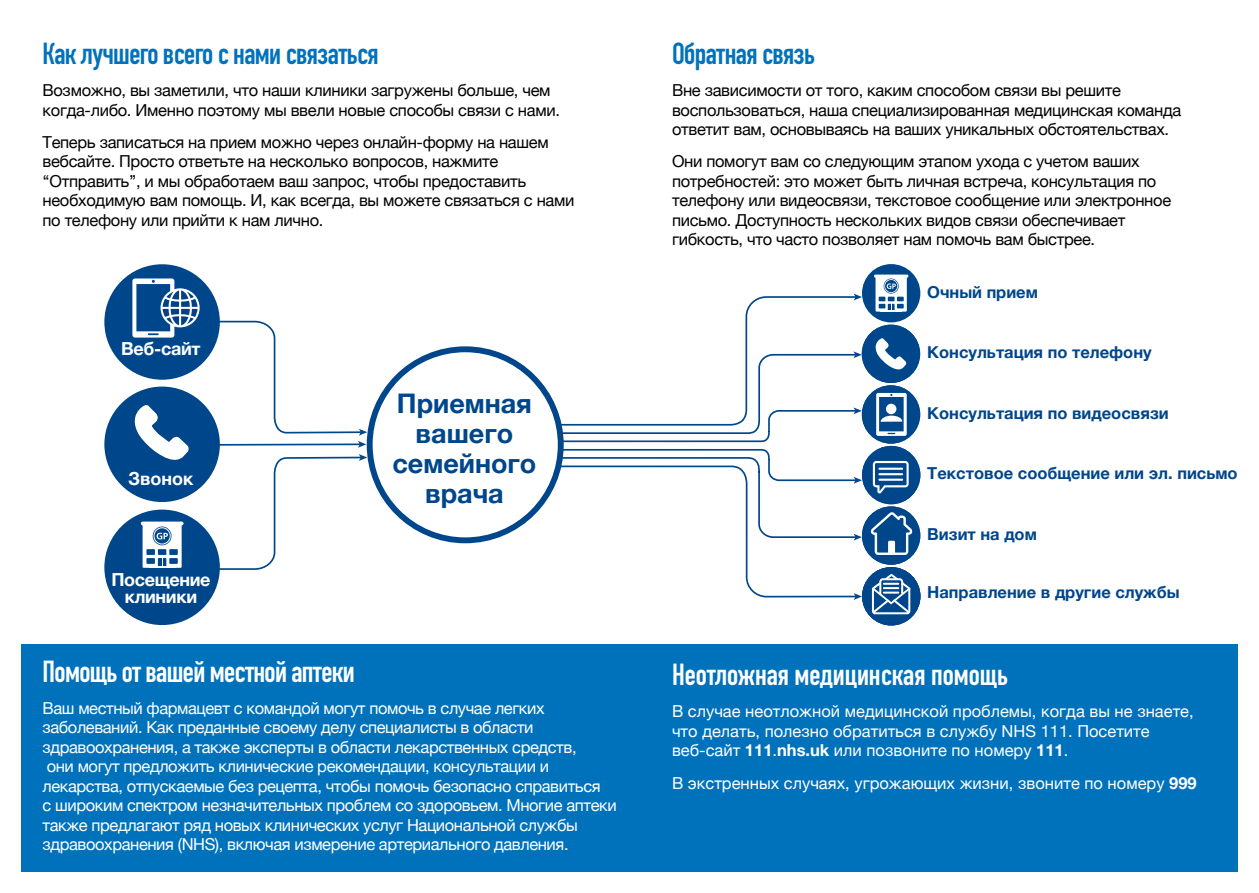
<style>
.page{position:relative;width:1259px;height:893px;background:#fff}
.page>*{position:absolute;margin:0;border:0;box-sizing:border-box;transform-origin:0 0}
.t1{font:700 30px "DIN Condensed";letter-spacing:-.015em;color:#fff}
.t2{font:700 30px "DIN Condensed";letter-spacing:-.02em;color:#0072bc}
.t3{font:700 27px/30px "Helvetica Neue";color:#00468b;text-align:center}
.t4{font:700 18px/16.5px "Helvetica Neue";letter-spacing:-.02em;color:#fff;text-align:center}
.t5{font:16.5px/19.5px "Helvetica Neue";letter-spacing:-.02em;color:#000}
.t6{font:16.5px/19.5px "Helvetica Neue";letter-spacing:-.025em;color:#fff}
.t7{font:16.5px/19.5px "Helvetica Neue";color:#fff}
.t8{font:700 16.5px "Helvetica Neue";color:#00468b}
.s1{font-weight:700}
</style>
<div class="page">
<div style="left:21px;top:644px;width:1216px;height:228px;background:#0072bc"></div>
<div style="left:104px;top:510px;width:116px;height:115px;background:#00468b;border-radius:50%"></div>
<div style="left:104px;top:387px;width:116px;height:115px;background:#00468b;border-radius:50%"></div>
<div style="left:862px;top:325px;width:58px;height:58px;background:#00468b;border-radius:50%"></div>
<svg style="left:875px;top:338px;width:31px;height:32px"></svg>
<div style="left:862px;top:385px;width:58px;height:59px;background:#00468b;border-radius:50%"></div>
<div style="left:862px;top:446px;width:58px;height:58px;background:#00468b;border-radius:50%"></div>
<svg style="left:873px;top:461px;width:35px;height:32px"></svg>
<hr style="left:878px;top:479px;width:25px;height:2px;background:#fff">
<hr style="left:878px;top:473px;width:25px;height:2px;background:#fff">
<hr style="left:878px;top:468px;width:25px;height:2px;background:#fff">
<div style="left:862px;top:506px;width:58px;height:59px;background:#00468b;border-radius:50%"></div>
<div style="left:862px;top:264px;width:58px;height:58px;background:#00468b;border-radius:50%"></div>
<div style="left:862px;top:567px;width:58px;height:58px;background:#00468b;border-radius:50%"></div>
<svg style="left:872px;top:574px;width:38px;height:40px"></svg>
<div style="left:875px;top:276px;width:32px;height:36px;background:#fff"></div>
<hr style="left:874px;top:275px;width:34px;height:3px;background:#fff">
<svg style="left:878px;top:279px;width:25px;height:31px"></svg>
<div style="left:104px;top:264px;width:116px;height:116px;background:#00468b;border-radius:50%"></div>
<svg style="left:870px;top:512px;width:42px;height:43px"></svg>
<div style="left:888px;top:541px;width:7px;height:13px;background:#fff;border-radius:2px"></div>
<svg style="left:868px;top:393px;width:44px;height:43px"></svg>
<svg style="left:128px;top:278px;width:734px;height:322px"></svg>
<h1 class="t2" style="left:43px;top:33px;width:338px">Как лучшего всего с нами связаться</h1>
<p class="t5" style="left:43px;top:81px;width:519px">Возможно, вы заметили, что наши клиники загружены больше, чем когда-либо. Именно поэтому мы ввели новые способы связи с нами.</p>
<p class="t5" style="left:43px;top:133px;width:533px">Теперь записаться на прием можно через онлайн-форму на нашем вебсайте. Просто ответьте на несколько вопросов, нажмите ‘‘Отправить’’, и мы обработаем ваш запрос, чтобы предоставить необходимую вам помощь. И, как всегда, вы можете связаться с нами по телефону или прийти к нам лично.</p>
<p class="t4" style="left:121px;top:341px;width:81px">Веб-сайт</p>
<p class="t4" style="left:128px;top:471px;width:67px">Звонок</p>
<p class="t4" style="left:111px;top:572px;width:101px">Посещение клиники</p>
<h2 class="t3" style="left:392px;top:389px;width:145px">Приемная вашего семейного врача</h2>
<h1 class="t1" style="left:43px;top:651px;width:314px">Помощь от вашей местной аптеки</h1>
<p class="t6" style="left:43px;top:699px;width:576px">Ваш местный фармацевт с командой могут помочь в случае легких заболеваний. Как преданные своему делу специалисты в области здравоохранения, а также эксперты в области лекарственных средств,<br>они могут предложить клинические рекомендации, консультации и лекарства, отпускаемые без рецепта, чтобы помочь безопасно справиться<br>с широким спектром незначительных проблем со здоровьем. Многие аптеки также предлагают ряд новых клинических услуг Национальной службы здравоохранения (NHS), включая измерение артериального давления.</p>
<h1 class="t2" style="left:672px;top:33px;width:144px">Обратная связь</h1>
<p class="t5" style="left:672px;top:81px;width:511px">Вне зависимости от того, каким способом связи вы решите воспользоваться, наша специализированная медицинская команда ответит вам, основываясь на ваших уникальных обстоятельствах.</p>
<p class="t5" style="left:672px;top:153px;width:501px">Они помогут вам со следующим этапом ухода с учетом ваших потребностей: это может быть личная встреча, консультация по телефону или видеосвязи, текстовое сообщение или электронное письмо. Доступность нескольких видов связи обеспечивает гибкость, что часто позволяет нам помочь вам быстрее.</p>
<p class="t8" style="left:927px;top:279px;width:112px">Очный прием</p>
<p class="t8" style="left:927px;top:339px;width:226px">Консультация по телефону</p>
<p class="t8" style="left:927px;top:400px;width:243px">Консультация по видеосвязи</p>
<p class="t8" style="left:927px;top:460px;width:312px">Текстовое сообщение или эл. письмо</p>
<p class="t8" style="left:927px;top:521px;width:111px">Визит на дом</p>
<p class="t8" style="left:927px;top:579px;width:254px">Направление в другие службы</p>
<h1 class="t1" style="left:672px;top:654px;width:337px">Неотложная медицинская помощь</h1>
<p class="t7" style="left:672px;top:703px;width:523px">В случае неотложной медицинской проблемы, когда вы не знаете, что делать, полезно обратиться в службу NHS 111. Посетите веб-сайт <span class="s1">111</span>.<span class="s1">nhs.uk</span> или позвоните по номеру <span class="s1">111</span>.</p>
<p class="t7" style="left:672px;top:774px;width:526px">В экстренных случаях, угрожающих жизни, звоните по номеру <span class="s1">999</span></p>
</div>
